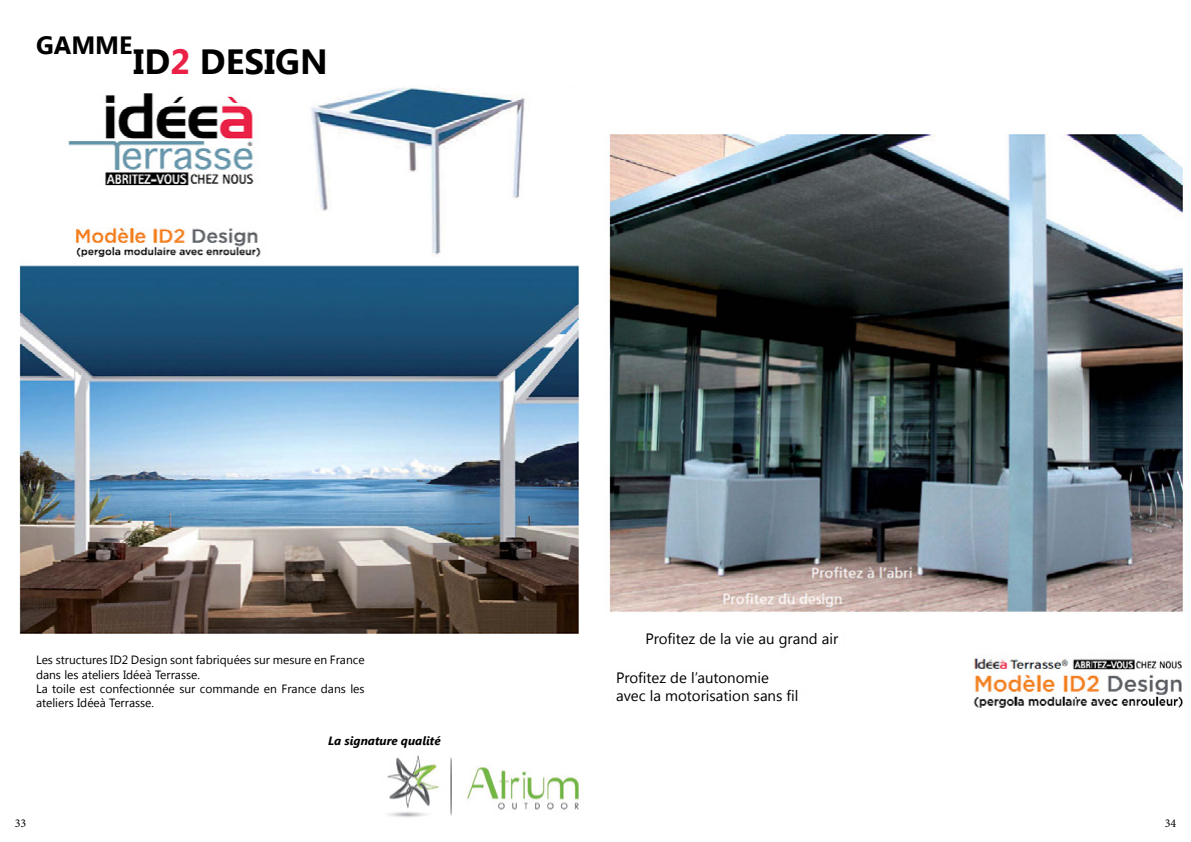
<style>
.page{position:relative;width:1191px;height:842px;background:#fff}
.page>*{position:absolute;margin:0;border:0;box-sizing:border-box;transform-origin:0 0}
.t1{font:700 35px "Segoe UI";color:#000}
.t2{font:700 25px "Segoe UI";color:#000}
.t3{font:15px/18px "Segoe UI";color:#000}
.t4{font:12px/14.4px "Segoe UI";color:#000}
.t5{font:italic 700 12px "Segoe UI";color:#000}
.t6{font:12px "Minion Pro";color:#000}
.s1{color:#ea2046}
</style>
<div class="page">
<img style="left:19px;top:85px;width:561px;height:549px">
<img style="left:609px;top:134px;width:578px;height:574px">
<div style="left:14px;top:77px;width:156px;height:15px;background:#fff"></div>
<div style="left:466px;top:201px;width:108px;height:61px;background:#fff"></div>
<img style="left:387px;top:755px;width:192px;height:62px">
<div style="left:643px;top:630px;width:198px;height:17px;background:#fff"></div>
<div style="left:614px;top:671px;width:186px;height:35px;background:#fff"></div>
<div style="left:488px;top:74px;width:82px;height:18px;background:#fff"></div>
<h2 class="t2" style="left:36px;top:28px;width:98px">GAMME</h2>
<h1 class="t1" style="left:133px;top:37px;width:196px">ID<span class="s1">2</span> DESIGN</h1>
<p class="t4" style="left:36px;top:652px;width:330px">Les structures ID2 Design sont fabriquées sur mesure en France dans les ateliers Idéeà Terrasse.<br>La toile est confectionnée sur commande en France dans les ateliers Idéeà Terrasse.</p>
<p class="t5" style="left:328px;top:732px;width:114px">La signature qualité</p>
<p class="t3" style="left:645px;top:629px;width:194px">Profitez de la vie au grand air</p>
<p class="t3" style="left:616px;top:668px;width:184px">Profitez de l’autonomie avec la motorisation sans fil</p>
<p class="t6" style="left:15px;top:816px;width:13px">33</p>
<p class="t6" style="left:1164px;top:816px;width:13px">34</p>
</div>
